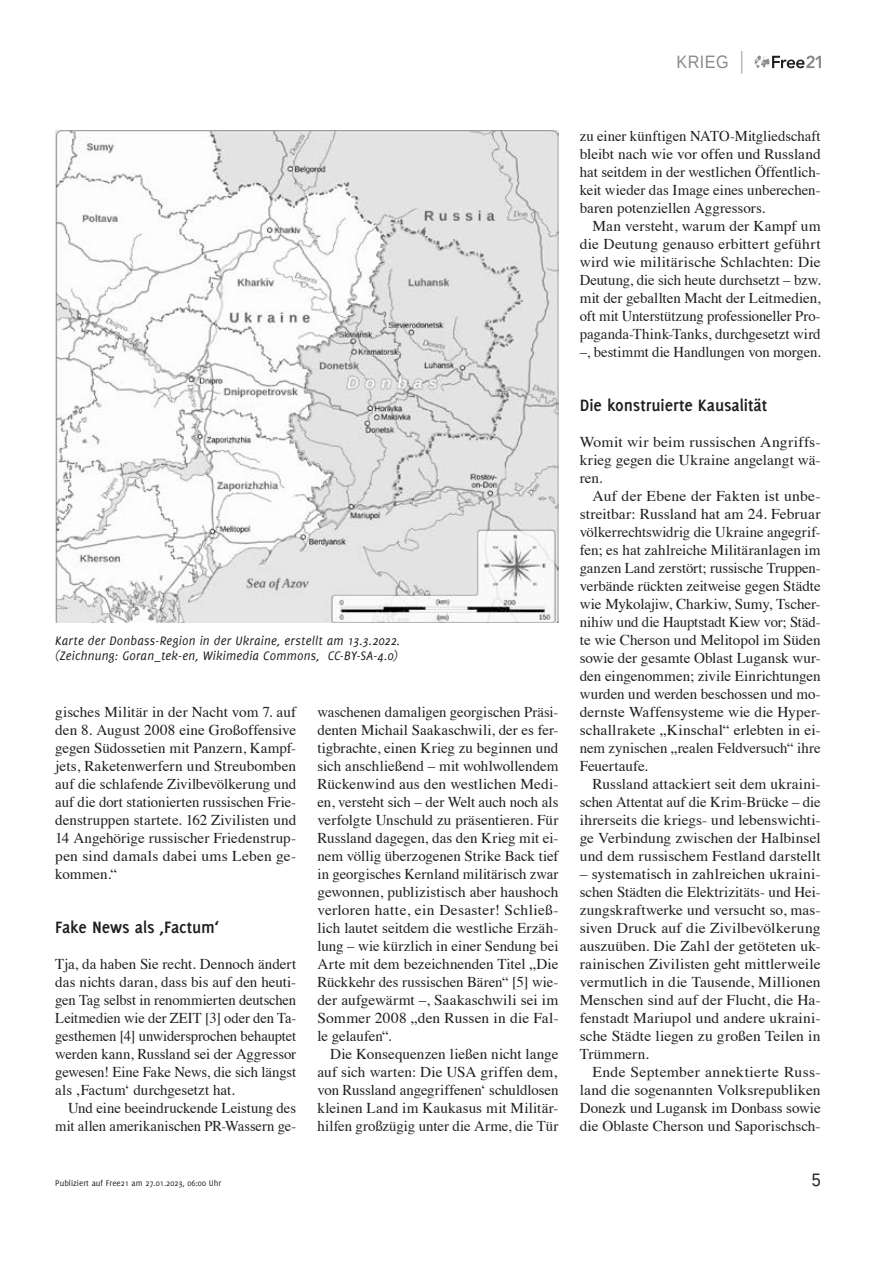
<style>
.page{position:relative;width:893px;height:1263px;background:#fff}
.page>*{position:absolute;margin:0;border:0;box-sizing:border-box;transform-origin:0 0}
.t1{font:700 18px "Delicious";letter-spacing:-.005em;color:#1f1f1f}
.t2{font:18px "Liberation Sans";letter-spacing:.03em;color:#8a8a8a;scale:.9 1}
.t3{font:18px "Liberation Sans";color:#1f1f1f;scale:.9 1}
.t4{font:15px/18px "Times";color:#1f1f1f;text-align:justify}
.t5{font:15px/18px "Times";color:#1f1f1f;text-align:justify;scale:1.04 1}
.t6{font:italic 13.5px/15px "Delicious";letter-spacing:.015em;color:#1f1f1f}
.t7{font:9px "Delicious";color:#1f1f1f}
</style>
<div class="page">
<svg style="left:755px;top:55px;width:66px;height:13px"></svg>
<svg style="left:741px;top:51px;width:1px;height:23px"></svg>
<img style="left:55px;top:130px;width:503px;height:492px">
<p class="t2" style="left:676px;top:51px;width:60px">Krieg</p>
<p class="t6" style="left:55px;top:633px;width:347px">Karte der Donbass-Region in der Ukraine, erstellt am 13.3.2022. (Zeichnung: Goran_tek-en, Wikimedia Commons, CC-BY-SA-4.0)</p>
<p class="t4" style="left:55px;top:702px;width:242px">gisches Militär in der Nacht vom 7. auf den 8. August 2008 eine Großoffensive gegen Südossetien mit Panzern, Kampf&shy;jets, Raketenwerfern und Streubomben auf die schlafende Zivilbevölkerung und auf die dort stationierten russischen Frie&shy;denstruppen startete. 162 Zivilisten und 14 Angehörige russischer Friedenstrup&shy;pen sind damals dabei ums Leben ge&shy;kommen.“</p>
<p class="t1" style="left:55px;top:917px;width:165px">Fake News als ‚Factum‘</p>
<p class="t4" style="left:55px;top:954px;width:242px">Tja, da haben Sie recht. Dennoch ändert das nichts daran, dass bis auf den heuti&shy;gen Tag selbst in renommierten deutschen Leitmedien wie der ZEIT [3] oder den Ta&shy;gesthemen [4] unwidersprochen behauptet werden kann, Russland sei der Aggressor gewesen! Eine Fake News, die sich längst als ‚Factum‘ durchgesetzt hat.</p>
<p class="t4" style="left:55px;top:1098px;width:242px;text-align:right">Und eine beeindruckende Leistung des mit allen amerikanischen PR-Wassern ge-</p>
<p class="t4" style="left:317px;top:702px;width:242px">waschenen damaligen georgischen Präsi&shy;denten Michail Saakaschwili, der es fer&shy;tigbrachte, einen Krieg zu beginnen und sich anschließend – mit wohlwollendem Rückenwind aus den westlichen Medi&shy;en, versteht sich – der Welt auch noch als verfolgte Unschuld zu präsentieren. Für Russland dagegen, das den Krieg mit ei&shy;nem völlig überzogenen Strike Back tief in georgisches Kernland militärisch zwar gewonnen, publizistisch aber haushoch verloren hatte, ein Desaster! Schließ&shy;lich lautet seitdem die westliche Erzäh&shy;lung – wie kürzlich in einer Sendung bei Arte mit dem bezeichnenden Titel „Die Rückkehr des russischen Bären“ [5] wie&shy;der aufgewärmt –, Saakaschwili sei im Sommer 2008 „den Russen in die Fal&shy;le gelaufen“.</p>
<p class="t4" style="left:317px;top:1044px;width:242px;text-indent:13px">Die Konsequenzen ließen nicht lange auf sich warten: Die USA griffen dem‚ von Russland angegriffenen‘ schuldlosen kleinen Land im Kaukasus mit Militär&shy;hilfen großzügig unter die Arme, die Tür</p>
<p class="t4" style="left:580px;top:126px;width:242px">zu einer künftigen NATO-Mitgliedschaft bleibt nach wie vor offen und Russland hat seitdem in der westlichen Öffentlich&shy;keit wieder das Image eines unberechen&shy;baren potenziellen Aggressors.</p>
<p class="t4" style="left:580px;top:216px;width:242px;text-indent:13px">Man versteht, warum der Kampf um die Deutung genauso erbittert geführt wird wie militärische Schlachten: Die Deutung, die sich heute durchsetzt – bzw. mit der geballten Macht der Leitmedien, oft mit Unterstützung professioneller Pro&shy;paganda-Think-Tanks, durchgesetzt wird –, bestimmt die Handlungen von morgen.</p>
<p class="t1" style="left:580px;top:395px;width:189px">Die konstruierte Kausalität</p>
<p class="t5" style="left:580px;top:432px;width:233px">Womit wir beim russischen Angriffs&shy;krieg gegen die Ukraine angelangt wä&shy;ren.</p>
<p class="t5" style="left:580px;top:486px;width:233px;text-indent:13px">Auf der Ebene der Fakten ist unbe&shy;streitbar: Russland hat am 24. Februar völkerrechtswidrig die Ukraine angegrif&shy;fen; es hat zahlreiche Militäranlagen im ganzen Land zerstört; russische Truppen&shy;verbände rückten zeitweise gegen Städte wie Mykolajiw, Charkiw, Sumy, Tscher&shy;nihiw und die Hauptstadt Kiew vor; Städ&shy;te wie Cherson und Melitopol im Süden sowie der gesamte Oblast Lugansk wur&shy;den eingenommen; zivile Einrichtungen wurden und werden beschossen und mo&shy;dernste Waffensysteme wie die Hyper&shy;schallrakete „Kinschal“ erlebten in ei&shy;nem zynischen „realen Feldversuch“ ihre Feuertaufe.</p>
<p class="t4" style="left:580px;top:774px;width:242px;text-indent:13px">Russland attackiert seit dem ukraini&shy;schen Attentat auf die Krim-Brücke – die ihrerseits die kriegs- und lebenswichti&shy;ge Verbindung zwischen der Halbinsel und dem russischem Festland darstellt</p>
<p class="t4" style="left:580px;top:864px;width:242px">– systematisch in zahlreichen ukraini&shy;schen Städten die Elektrizitäts- und Hei&shy;zungskraftwerke und versucht so, mas&shy;siven Druck auf die Zivilbevölkerung auszuüben. Die Zahl der getöteten uk&shy;rainischen Zivilisten geht mittlerweile vermutlich in die Tausende, Millionen Menschen sind auf der Flucht, die Ha&shy;fenstadt Mariupol und andere ukraini&shy;sche Städte liegen zu großen Teilen in Trümmern.</p>
<p class="t5" style="left:580px;top:1062px;width:233px;text-indent:13px">Ende September annektierte Russ&shy;land die sogenannten Volksrepubliken Donezk und Lugansk im Donbass sowie die Oblaste Cherson und Saporischsch-</p>
<p class="t7" style="left:55px;top:1177px;width:168px">Publiziert auf Free21 am 27.01.2023, 06:00 Uhr</p>
<p class="t3" style="left:812px;top:1168px;width:12px">5</p>
</div>
